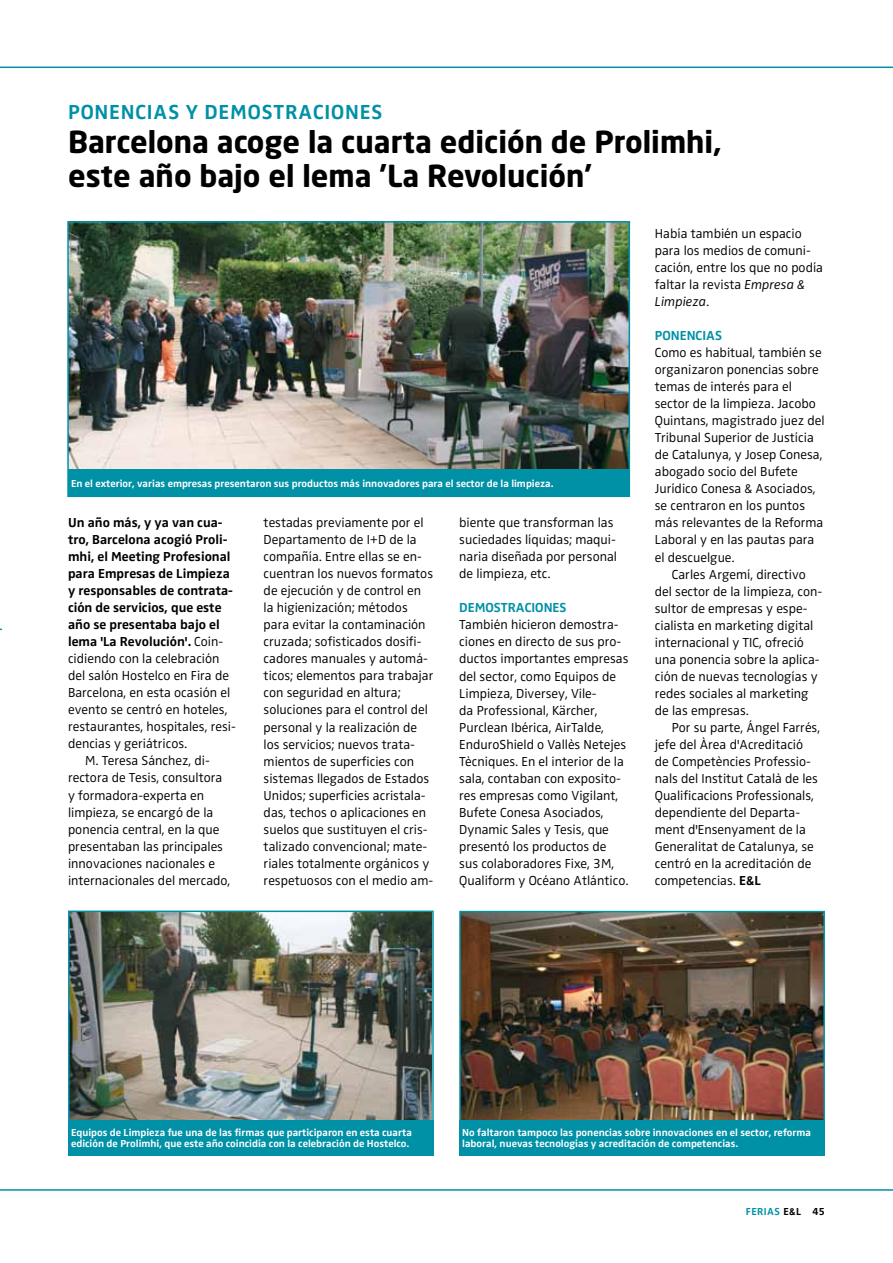
<style>
.page{position:relative;width:893px;height:1263px;background:#fff}
.page>*{position:absolute;margin:0;border:0;box-sizing:border-box;transform-origin:0 0}
.t1{font:700 30px/34px "Neo Sans Std";color:#000}
.t2{font:21px "Zwo w 6";letter-spacing:.04em;color:#0091a7}
.t3{font:13.5px/17px "Zwo w 3";color:#000}
.t4{font:13.5px/17px "Zwo w 6";color:#000}
.t5{font:13.5px "Zwo w 6";color:#0091a7}
.t6{font:13.5px "Zwo w 3 Italic";color:#000}
.t7{font:10.5px/11.2px "Zwo w 6";color:#fff}
.t8{font:10.5px "Zwo w 6";letter-spacing:.04em;color:#0091a7}
.s1{font-family:"Zwo w 3"}
.s2{font-family:"Zwo w 3 Italic"}
.s3{font-family:"Zwo w 6"}
.s4{color:#000}
</style>
<div class="page">
<hr style="left:0;top:1189px;width:893px;height:2px;background:#0091a7">
<hr style="left:0;top:67px;width:893px;height:1px;background:#0091a7">
<img style="left:70px;top:224px;width:557px;height:246px">
<div style="left:67px;top:221px;width:563px;height:276px;border:2px solid #0091a7"></div>
<div style="left:68px;top:470px;width:561px;height:27px;background:#0091a7"></div>
<img style="left:68px;top:910px;width:366px;height:246px">
<div style="left:68px;top:1120px;width:366px;height:35px;background:#0091a7"></div>
<img style="left:459px;top:910px;width:366px;height:210px">
<div style="left:459px;top:1120px;width:366px;height:36px;background:#0091a7"></div>
<h2 class="t2" style="left:68px;top:100px;width:316px">PONENCIAS Y DEMOSTRACIONES</h2>
<h1 class="t1" style="left:68px;top:124px;width:655px">Barcelona acoge la cuarta edición de Prolimhi, este año bajo el lema 'La Revolución'</h1>
<p class="t7" style="left:71px;top:478px;width:484px">En el exterior, varias empresas presentaron sus productos más innovadores para el sector de la limpieza.</p>
<p class="t4" style="left:68px;top:514px;width:167px">Un año más, y ya van cua&shy;tro, Barcelona acogió Proli&shy;mhi, el Meeting Profesional para Empresas de Limpieza y responsables de contrata&shy;ción de servicios, que este año se presentaba bajo el lema 'La Revolución'. <span class="s1">Coin-</span></p>
<p class="t3" style="left:68px;top:650px;width:153px">cidiendo con la celebración</p>
<p class="t3" style="left:68px;top:667px;width:163px">del salón Hostelco en Fira de</p>
<p class="t3" style="left:68px;top:684px;width:164px">Barcelona, en esta ocasión el</p>
<p class="t3" style="left:68px;top:701px;width:161px">evento se centró en hoteles,</p>
<p class="t3" style="left:68px;top:718px;width:169px">restaurantes, hospitales, resi-</p>
<p class="t3" style="left:68px;top:735px;width:121px">dencias y geriátricos.</p>
<p class="t3" style="left:85px;top:752px;width:126px">M. Teresa Sánchez, di-</p>
<p class="t3" style="left:68px;top:769px;width:156px">rectora de Tesis, consultora</p>
<p class="t3" style="left:68px;top:786px;width:138px">y formadora-experta en</p>
<p class="t3" style="left:68px;top:803px;width:147px">limpieza, se encargó de la</p>
<p class="t3" style="left:68px;top:820px;width:153px">ponencia central, en la que</p>
<p class="t3" style="left:68px;top:837px;width:157px">presentaban las principales</p>
<p class="t3" style="left:68px;top:854px;width:149px">innovaciones nacionales e</p>
<p class="t3" style="left:68px;top:871px;width:164px">internacionales del mercado,</p>
<p class="t3" style="left:264px;top:514px;width:171px">testadas previamente por el<br>Departamento de I+D de la compañía. Entre ellas se en&shy;cuentran los nuevos formatos de ejecución y de control en la higienización; métodos para evitar la contaminación cruzada; sofisticados dosifi&shy;cadores manuales y automá&shy;ticos; elementos para trabajar con seguridad en altura; soluciones para el control del personal y la realización de los servicios; nuevos trata&shy;mientos de superficies con sistemas llegados de Estados<br>Unidos; superficies acristala&shy;das, techos o aplicaciones en suelos que sustituyen el cris&shy;talizado convencional; mate&shy;riales totalmente orgánicos y respetuosos con el medio am-</p>
<p class="t3" style="left:459px;top:514px;width:159px">biente que transforman las suciedades líquidas; maqui&shy;naria diseñada por personal de limpieza, etc.</p>
<p class="t5" style="left:459px;top:600px;width:109px">DEMOSTRACIONES</p>
<p class="t3" style="left:459px;top:616px;width:171px">También hicieron demostra&shy;ciones en directo de sus pro&shy;ductos importantes empresas del sector, como Equipos de<br>Limpieza, Diversey, Vile-<br>da Professional, Kärcher,<br>Purclean Ibérica, AirTalde,<br>EnduroShield o Vallès Netejes<br>Tècniques. En el interior de la sala, contaban con exposito&shy;res empresas como Vigilant,<br>Bufete Conesa Asociados,<br>Dynamic Sales y Tesis, que presentó los productos de sus colaboradores Fixe, 3M,<br>Qualiform y Océano Atlántico.</p>
<p class="t3" style="left:655px;top:225px;width:170px">Había también un espacio para los medios de comuni&shy;cación, entre los que no podía faltar la revista <span class="s2">Empresa &amp;</span></p>
<p class="t6" style="left:655px;top:294px;width:56px">Limpieza<span class="s1">.</span></p>
<p class="t5" style="left:655px;top:328px;width:69px">PONENCIAS</p>
<p class="t3" style="left:655px;top:344px;width:171px">Como es habitual, también se organizaron ponencias sobre temas de interés para el sector de la limpieza. Jacobo<br>Quintans, magistrado juez del<br>Tribunal Superior de Justícia de Catalunya, y Josep Conesa, abogado socio del Bufete<br>Jurídico Conesa &amp; Asociados, se centraron en los puntos más relevantes de la Reforma<br>Laboral y en las pautas para el descuelgue.</p>
<p class="t3" style="left:655px;top:565px;width:169px;text-indent:17px">Carles Argemí, directivo del sector de la limpieza, con&shy;sultor de empresas y espe&shy;cialista en marketing digital internacional y TIC, ofreció una ponencia sobre la aplica&shy;ción de nuevas tecnologías y redes sociales al marketing de las empresas.</p>
<p class="t3" style="left:655px;top:718px;width:167px;text-indent:17px">Por su parte, Ángel Farrés, jefe del Àrea d'Acreditació de Competències Professio&shy;nals del Institut Català de les<br>Qualificacions Professionals, dependiente del Departa&shy;ment d'Ensenyament de la<br>Generalitat de Catalunya, se centró en la acreditación de competencias. <span class="s3">E&amp;L</span></p>
<p class="t7" style="left:71px;top:1127px;width:342px">Equipos de Limpieza fue una de las firmas que participaron en esta cuarta edición de Prolimhi, que este año coincidía con la celebración de Hostelco.</p>
<p class="t7" style="left:462px;top:1127px;width:350px">No faltaron tampoco las ponencias sobre innovaciones en el sector, reforma laboral, nuevas tecnologías y acreditación de competencias.</p>
<p class="t8" style="left:746px;top:1205px;width:80px">FERIAS <span class="s4">E&amp;L 45</span></p>
</div>
